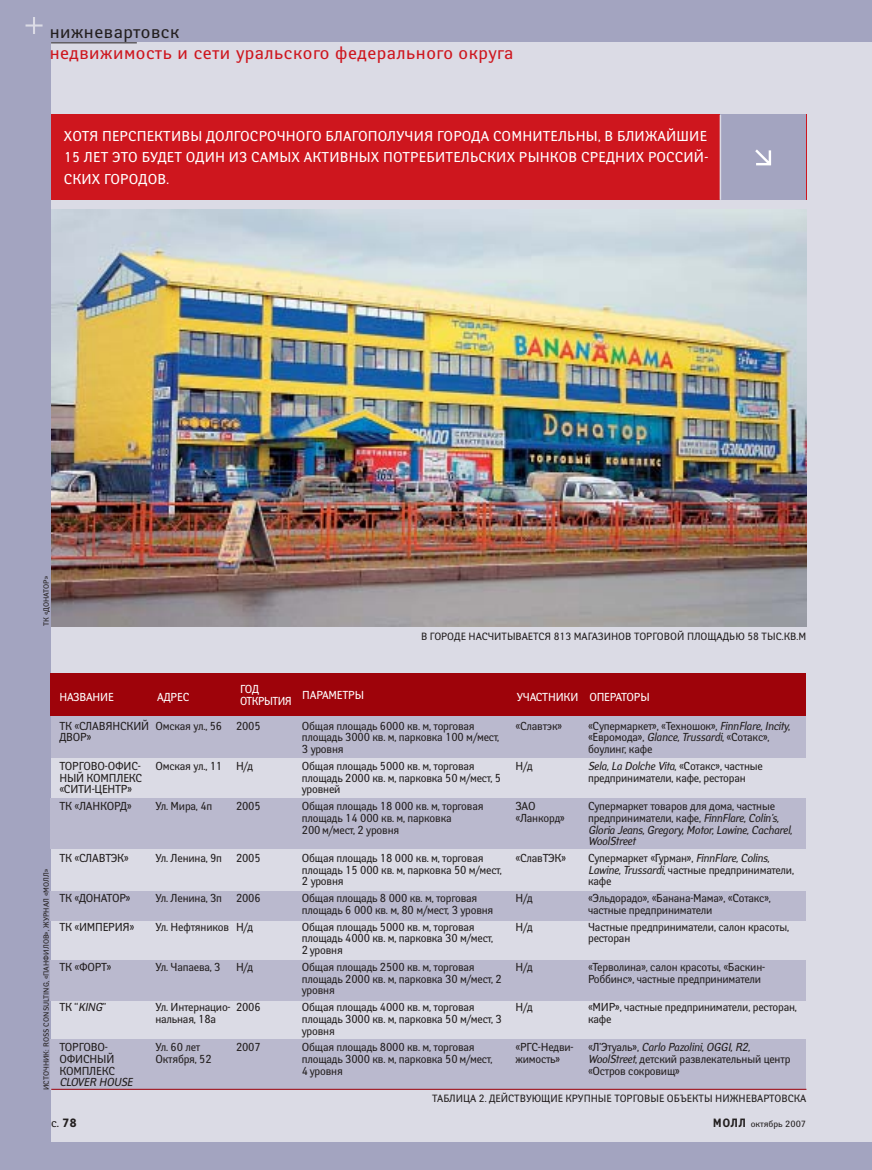
<style>
.page{position:relative;width:872px;height:1170px;background:#a3a4c0}
.page>*{position:absolute;margin:0;border:0;box-sizing:border-box;transform-origin:0 0}
.t1{font:18px "Yanus C";letter-spacing:.03em;color:#ce161e}
.t2{font:18px "Yanus C";letter-spacing:.03em;color:#231f1f}
.t3{font:14.25px/21.8px "Yanus C";letter-spacing:.01em;color:#fff;text-align:justify}
.t4{font:12px "Yanus C";color:#231f1f}
.t5{font:11.55px/11.7px "Yanus C";letter-spacing:-.02em;color:#231f1f;scale:.94 1}
.t6{font:italic 11.55px/11.7px "Yanus C";letter-spacing:-.02em;color:#231f1f;scale:.94 1}
.t7{font:11.55px "Yanus C";letter-spacing:-.02em;color:#fff;scale:.94 1}
.t8{font:11.55px/11.7px "Yanus C";letter-spacing:-.045em;color:#fff;scale:.94 1}
.t9{font:10.5px "Yanus C";color:#231f1f;scale:.95 1}
.t10{font:9px "Yanus C";color:#231f1f}
.t11{font:7.5px "Yanus C";letter-spacing:.005em;color:#231f1f}
.s1{font-style:italic}
.s2{font-style:normal}
.s3{font-weight:700}
.s4{font-weight:700;font-size:12px}
</style>
<div class="page">
<div style="left:51px;top:43px;width:821px;height:1099px;background:#dbdbe5"></div>
<img style="left:51px;top:209px;width:755px;height:417px">
<svg style="left:26px;top:17px;width:17px;height:17px"></svg>
<hr style="left:51px;top:43px;width:86px;height:1px;background:#231f1f">
<div style="left:51px;top:716px;width:755px;height:42px;background:#bab9ce"></div>
<div style="left:51px;top:798px;width:755px;height:51px;background:#bab9ce"></div>
<div style="left:51px;top:891px;width:755px;height:29px;background:#bab9ce"></div>
<div style="left:51px;top:960px;width:755px;height:40px;background:#bab9ce"></div>
<div style="left:51px;top:1040px;width:755px;height:50px;background:#bab9ce"></div>
<div style="left:51px;top:673px;width:755px;height:43px;background:#9e030a"></div>
<hr style="left:51px;top:1089px;width:755px;height:1px;background:#9e030a">
<div style="left:51px;top:115px;width:755px;height:85px;background:#ce161e"></div>
<div style="left:720px;top:115px;width:86px;height:85px;background:#a3a4c0"></div>
<hr style="left:719px;top:115px;width:2px;height:85px;background:#dbdbe5">
<svg style="left:755px;top:149px;width:16px;height:17px"></svg>
<h1 class="t2" style="left:50px;top:25px;width:131px">нижневартовск</h1>
<h1 class="t1" style="left:50px;top:46px;width:465px">недвижимость и сети уральского федерального округа</h1>
<p class="t3" style="left:64px;top:126px;width:646px">ХОТЯ ПЕРСПЕКТИВЫ ДОЛГОСРОЧНОГО БЛАГОПОЛУЧИЯ ГОРОДА СОМНИТЕЛЬНЫ, В БЛИЖАЙШИЕ 15 ЛЕТ ЭТО БУДЕТ ОДИН ИЗ САМЫХ АКТИВНЫХ ПОТРЕБИТЕЛЬСКИХ РЫНКОВ СРЕДНИХ РОССИЙ-СКИХ ГОРОДОВ.</p>
<p class="t11" style="left:43px;top:626px;width:52px;rotate:-90deg">ТК «ДОНАТОР»</p>
<p class="t9" style="left:421px;top:632px;width:407px">В ГОРОДЕ НАСЧИТЫВАЕТСЯ 813 МАГАЗИНОВ ТОРГОВОЙ ПЛОЩАДЬЮ 58 ТЫС.КВ.М</p>
<p class="t11" style="left:43px;top:1090px;width:222px;rotate:-90deg">ИСТОЧНИК: ROSS CONSULTING, «ПАНФИЛОВ», ЖУРНАЛ «МОЛЛ»</p>
<p class="t7" style="left:59px;top:693px;width:59px">НАЗВАНИЕ</p>
<p class="t7" style="left:157px;top:693px;width:36px">АДРЕС</p>
<p class="t8" style="left:240px;top:685px;width:56px">ГОД<br>ОТКРЫТИЯ</p>
<p class="t7" style="left:302px;top:691px;width:67px">ПАРАМЕТРЫ</p>
<p class="t7" style="left:516px;top:693px;width:143px">УЧАСТНИКИ ОПЕРАТОРЫ</p>
<p class="t5" style="left:59px;top:721px;width:97px">ТК «СЛАВЯНСКИЙ<br>ДВОР»</p>
<p class="t5" style="left:59px;top:761px;width:90px">ТОРГОВО-ОФИС-<br>НЫЙ КОМПЛЕКС «СИТИ-ЦЕНТР»</p>
<p class="t5" style="left:59px;top:802px;width:79px">ТК «ЛАНКОРД»</p>
<p class="t5" style="left:588px;top:721px;width:216px">«Супермаркет», «Техношок», <span class="s1">FinnFlare, Incity</span>, «Евромода», <span class="s1">Glance, Trussardi</span>, «Сотакс», боулинг, кафе</p>
<p class="t5" style="left:588px;top:761px;width:187px"><span class="s1">Sela, La Dolche Vita</span>, «Сотакс», частные предприниматели, кафе, ресторан</p>
<p class="t6" style="left:588px;top:802px;width:219px"><span class="s2">Супермаркет товаров для дома, частные предприниматели, кафе,</span> FinnFlare, Colin’s, Gloria Jeans, Gregory, Motor, Lawine, Cacharel, WoolStreet</p>
<p class="t5" style="left:588px;top:853px;width:221px">Супермаркет «Гурман», <span class="s1">FinnFlare, Colins,<br>Lawine, Trussardi</span>, частные предприниматели, кафе</p>
<p class="t5" style="left:588px;top:894px;width:196px">«Эльдорадо», «Банана-Мама», «Сотакс», частные предприниматели</p>
<p class="t5" style="left:588px;top:922px;width:215px">Частные предприниматели, салон красоты, ресторан</p>
<p class="t5" style="left:588px;top:962px;width:190px">«Терволина», салон красоты, «Баскин-<br>Роббинс», частные предприниматели</p>
<p class="t5" style="left:588px;top:1003px;width:223px">«МИР», частные предприниматели, ресторан, кафе</p>
<p class="t5" style="left:588px;top:1043px;width:217px">«Л’Этуаль», <span class="s1">Carlo Pazolini, OGGI, R2,<br>WoolStreet</span>, детский развлекательный центр «Остров сокровищ»</p>
<p class="t5" style="left:302px;top:721px;width:211px">Общая площадь 6000 кв. м, торговая площадь 3000 кв. м, парковка 100 м/мест,<br>3 уровня</p>
<p class="t5" style="left:302px;top:761px;width:213px">Общая площадь 5000 кв. м, торговая площадь 2000 кв. м, парковка 50 м/мест, 5 уровней</p>
<p class="t5" style="left:302px;top:802px;width:195px">Общая площадь 18 000 кв. м, торговая площадь 14 000 кв. м, парковка<br>200 м/мест, 2 уровня</p>
<p class="t5" style="left:302px;top:853px;width:214px">Общая площадь 18 000 кв. м, торговая площадь 15 000 кв. м, парковка 50 м/мест,<br>2 уровня</p>
<p class="t5" style="left:302px;top:894px;width:205px">Общая площадь 8 000 кв. м, торговая площадь 6 000 кв. м, 80 м/мест, 3 уровня</p>
<p class="t5" style="left:302px;top:922px;width:205px">Общая площадь 5000 кв. м, торговая площадь 4000 кв. м, парковка 30 м/мест,<br>2 уровня</p>
<p class="t5" style="left:302px;top:962px;width:214px">Общая площадь 2500 кв. м, торговая площадь 2000 кв. м, парковка 30 м/мест, 2 уровня</p>
<p class="t5" style="left:302px;top:1003px;width:214px">Общая площадь 4000 кв. м, торговая площадь 3000 кв. м, парковка 50 м/мест, 3 уровня</p>
<p class="t5" style="left:302px;top:1043px;width:204px">Общая площадь 8000 кв. м, торговая площадь 3000 кв. м, парковка 50 м/мест,<br>4 уровня</p>
<p class="t5" style="left:515px;top:721px;width:51px">«Славтэк»</p>
<p class="t5" style="left:515px;top:761px;width:20px">Н/д</p>
<p class="t5" style="left:515px;top:802px;width:54px">ЗАО «Ланкорд»</p>
<p class="t5" style="left:515px;top:853px;width:55px">«СлавТЭК»</p>
<p class="t5" style="left:515px;top:894px;width:20px">Н/д</p>
<p class="t5" style="left:515px;top:922px;width:20px">Н/д</p>
<p class="t5" style="left:515px;top:962px;width:20px">Н/д</p>
<p class="t5" style="left:515px;top:1003px;width:20px">Н/д</p>
<p class="t5" style="left:515px;top:1043px;width:63px">«РГС-Недви&shy;жимость»</p>
<p class="t5" style="left:155px;top:721px;width:73px">Омская ул., 56</p>
<p class="t5" style="left:155px;top:761px;width:73px">Омская ул., 11</p>
<p class="t5" style="left:155px;top:802px;width:62px">Ул. Мира, 4п</p>
<p class="t5" style="left:236px;top:721px;width:28px">2005</p>
<p class="t5" style="left:236px;top:761px;width:20px">Н/д</p>
<p class="t5" style="left:236px;top:802px;width:28px">2005</p>
<p class="t5" style="left:59px;top:853px;width:75px">ТК «СЛАВТЭК»</p>
<p class="t5" style="left:59px;top:894px;width:77px">ТК «ДОНАТОР»</p>
<p class="t5" style="left:59px;top:922px;width:81px">ТК «ИМПЕРИЯ»</p>
<p class="t5" style="left:59px;top:962px;width:57px">ТК «ФОРТ»</p>
<p class="t5" style="left:59px;top:1003px;width:51px">ТК “<span class="s1">KING</span>”</p>
<p class="t5" style="left:59px;top:1043px;width:61px">ТОРГОВО-<br>ОФИСНЫЙ<br>КОМПЛЕКС</p>
<p class="t6" style="left:59px;top:1078px;width:79px">CLOVER HOUSE</p>
<p class="t5" style="left:155px;top:853px;width:72px">Ул. Ленина, 9п</p>
<p class="t5" style="left:155px;top:894px;width:72px">Ул. Ленина, 3п</p>
<p class="t5" style="left:155px;top:922px;width:80px">Ул. Нефтяников</p>
<p class="t5" style="left:155px;top:962px;width:71px">Ул. Чапаева, 3</p>
<p class="t5" style="left:155px;top:1003px;width:82px">Ул. Интернацио&shy;нальная, 18а</p>
<p class="t5" style="left:155px;top:1043px;width:61px">Ул. 60 лет<br>Октября, 52</p>
<p class="t5" style="left:236px;top:853px;width:28px">2005</p>
<p class="t5" style="left:236px;top:894px;width:28px">2006</p>
<p class="t5" style="left:236px;top:922px;width:20px">Н/д</p>
<p class="t5" style="left:236px;top:962px;width:20px">Н/д</p>
<p class="t5" style="left:236px;top:1003px;width:28px">2006</p>
<p class="t5" style="left:236px;top:1043px;width:28px">2007</p>
<p class="t9" style="left:432px;top:1095px;width:395px">ТАБЛИЦА 2. ДЕЙСТВУЮЩИЕ КРУПНЫЕ ТОРГОВЫЕ ОБЪЕКТЫ НИЖНЕВАРТОВСКА</p>
<p class="t4" style="left:51px;top:1119px;width:28px">с. <span class="s3">78</span></p>
<p class="t10" style="left:712px;top:1121px;width:95px"><span class="s4">МОЛЛ</span> октябрь 2007</p>
</div>
